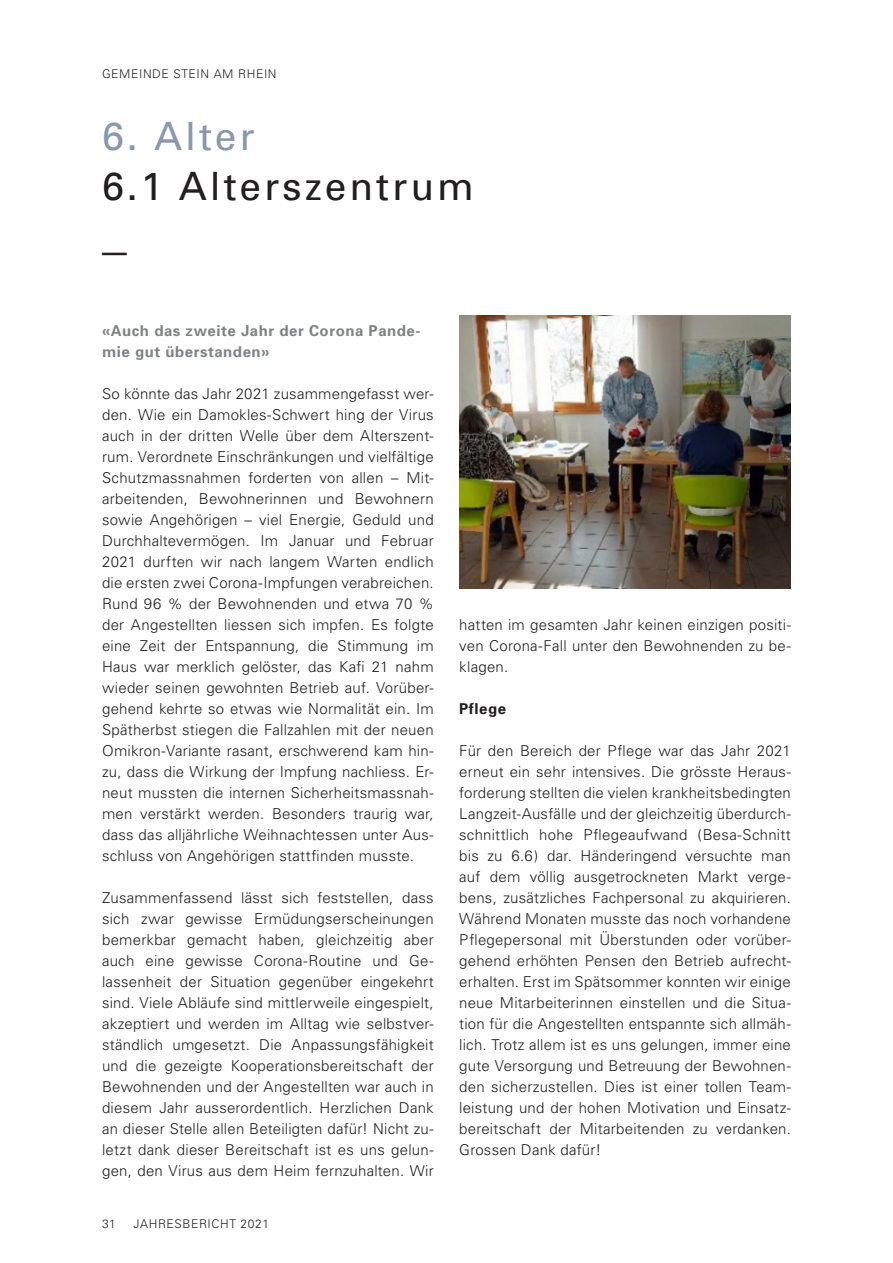
<style>
.page{position:relative;width:893px;height:1263px;background:#fff}
.page>*{position:absolute;margin:0;border:0;box-sizing:border-box;transform-origin:0 0}
.t1{font:49.5px "Univers";color:#231f20}
.t2{font:39px/49.5px "Univers";letter-spacing:.075em;color:#231f20}
.Lauftext{font:300 15px/21px "Univers";letter-spacing:.015em;color:#231f20;text-align:justify}
.Zwischentitel{font:700 15px/21px "Univers";letter-spacing:.035em;color:#808285}
.Zwischentitel-2{font:700 15px "Univers";letter-spacing:.035em;color:#231f20}
.t3{font:300 12px "Univers";letter-spacing:.05em;color:#231f20}
.s1{color:#8998ac}
</style>
<div class="page">
<img style="left:459px;top:315px;width:332px;height:273px">
<p class="t3" style="left:102px;top:66px;width:176px">GEMEINDE STEIN AM RHEIN</p>
<p class="t2" style="left:102px;top:112px;width:373px"><span class="s1">6. Alter<br></span>6.1 Alterszentrum</p>
<p class="t1" style="left:102px;top:203px;width:26px">_</p>
<p class="Zwischentitel" style="left:102px;top:320px;width:320px">«Auch das zweite Jahr der Corona Pande&shy;mie gut überstanden»</p>
<p class="Lauftext" style="left:102px;top:383px;width:333px">So könnte das Jahr 2021 zusammengefasst wer&shy;den. Wie ein Damokles-Schwert hing der Virus auch in der dritten Welle über dem Alterszent&shy;rum. Verordnete Einschränkungen und vielfältige Schutzmassnahmen forderten von allen – Mit&shy;arbeitenden, Bewohnerinnen und Bewohnern sowie Angehörigen – viel Energie, Geduld und Durchhaltevermögen. Im Januar und Februar 2021 durften wir nach langem Warten endlich die ersten zwei Corona-Impfungen verabreichen.<br>Rund 96 % der Bewohnenden und etwa 70 % der Angestellten liessen sich impfen. Es folgte eine Zeit der Entspannung, die Stimmung im Haus war merklich gelöster, das Kafi 21 nahm wieder seinen gewohnten Betrieb auf. Vorüber&shy;gehend kehrte so etwas wie Normalität ein. Im Spätherbst stiegen die Fallzahlen mit der neuen Omikron-Variante rasant, erschwerend kam hin&shy;zu, dass die Wirkung der Impfung nachliess. Er&shy;neut mussten die internen Sicherheitsmassnah&shy;men verstärkt werden. Besonders traurig war, dass das alljährliche Weihnachtessen unter Aus&shy;schluss von Angehörigen stattfinden musste.</p>
<p class="Lauftext" style="left:102px;top:887px;width:333px">Zusammenfassend lässt sich feststellen, dass sich zwar gewisse Ermüdungserscheinungen bemerkbar gemacht haben, gleichzeitig aber auch eine gewisse Corona-Routine und Ge&shy;lassenheit der Situation gegenüber eingekehrt sind. Viele Abläufe sind mittlerweile eingespielt, akzeptiert und werden im Alltag wie selbstver&shy;ständlich umgesetzt. Die Anpassungsfähigkeit und die gezeigte Kooperationsbereitschaft der Bewohnenden und der Angestellten war auch in diesem Jahr ausserordentlich. Herzlichen Dank an dieser Stelle allen Beteiligten dafür! Nicht zu&shy;letzt dank dieser Bereitschaft ist es uns gelun&shy;gen, den Virus aus dem Heim fernzuhalten. Wir</p>
<p class="t3" style="left:102px;top:1216px;width:15px">31</p>
<p class="t3" style="left:134px;top:1216px;width:137px">JAHRESBERICHT 2021</p>
<p class="Lauftext" style="left:459px;top:614px;width:333px">hatten im gesamten Jahr keinen einzigen positi&shy;ven Corona-Fall unter den Bewohnenden zu be&shy;klagen.</p>
<p class="Zwischentitel-2" style="left:459px;top:700px;width:48px">Pflege</p>
<p class="Lauftext" style="left:459px;top:740px;width:333px">Für den Bereich der Pflege war das Jahr 2021 erneut ein sehr intensives. Die grösste Heraus&shy;forderung stellten die vielen krankheitsbedingten Langzeit-Ausfälle und der gleichzeitig überdurch&shy;schnittlich hohe Pflegeaufwand (Besa-Schnitt bis zu 6.6) dar. Händeringend versuchte man auf dem völlig ausgetrockneten Markt verge&shy;bens, zusätzliches Fachpersonal zu akquirieren.<br>Während Monaten musste das noch vorhandene Pflegepersonal mit Überstunden oder vorüber&shy;gehend erhöhten Pensen den Betrieb aufrecht&shy;erhalten. Erst im Spätsommer konnten wir einige neue Mitarbeiterinnen einstellen und die Situa&shy;tion für die Angestellten entspannte sich allmäh&shy;lich. Trotz allem ist es uns gelungen, immer eine gute Versorgung und Betreuung der Bewohnen&shy;den sicherzustellen. Dies ist einer tollen Team&shy;leistung und der hohen Motivation und Einsatz&shy;bereitschaft der Mitarbeitenden zu verdanken.<br>Grossen Dank dafür!</p>
</div>
